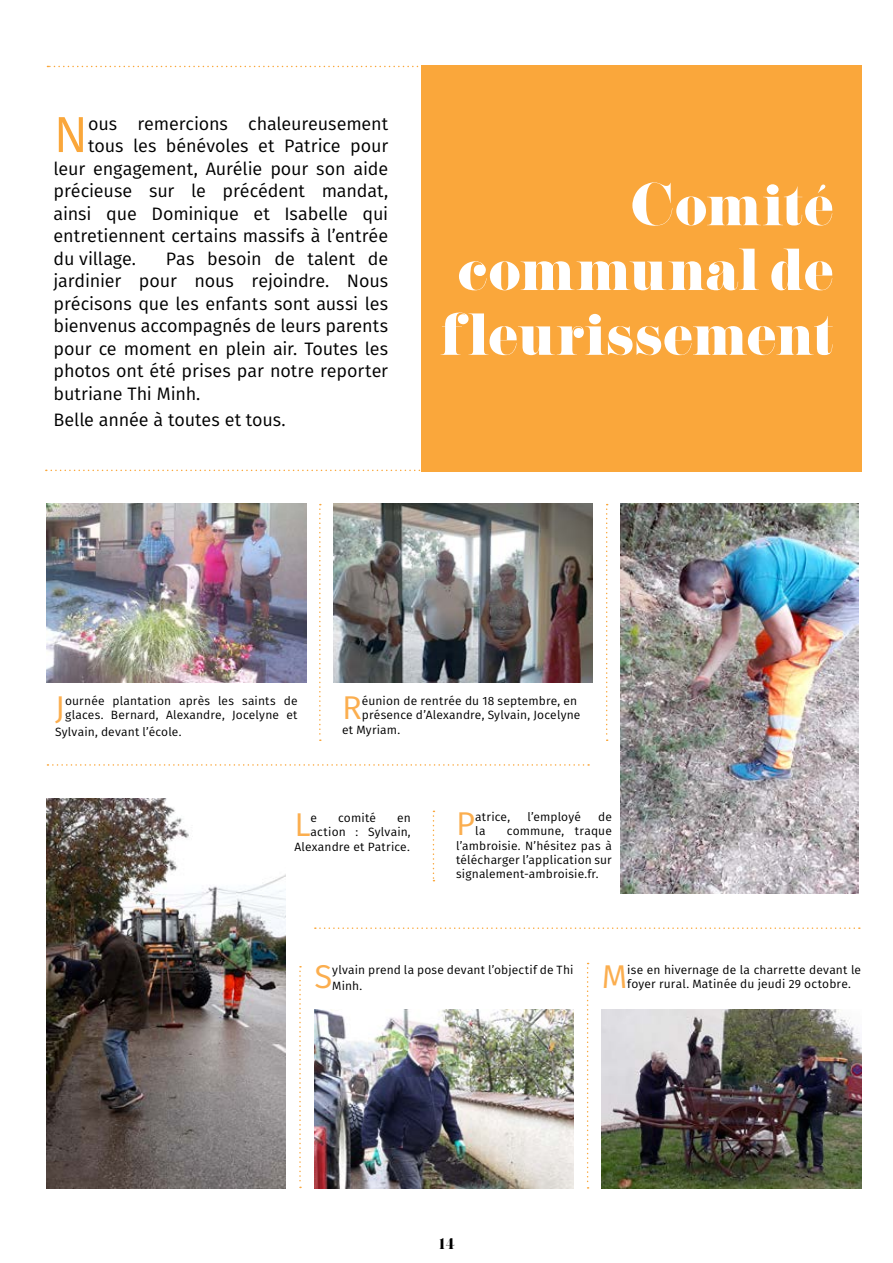
<style>
.page{position:relative;width:893px;height:1263px;background:#fff}
.page>*{position:absolute;margin:0;border:0;box-sizing:border-box;transform-origin:0 0}
.t1{font:54px/64.8px "Pistilli";letter-spacing:-.015em;color:#fff;text-align:right}
.t2{font:50.7px "Fira Sans";color:#faa73b}
.t3{font:33px "Fira Sans";color:#fbae4f}
.t4{font:18px/22.5px "Fira Sans";letter-spacing:-.005em;color:#000;text-align:justify}
.t5{font:15px "Pistilli";color:#000}
.t6{font:12px/14.4px "Fira Sans";letter-spacing:.015em;color:#000}
</style>
<div class="page">
<img style="left:47px;top:504px;width:259px;height:178px">
<svg style="left:319px;top:504px;width:2px;height:237px"></svg>
<svg style="left:315px;top:927px;width:545px;height:2px"></svg>
<img style="left:620px;top:504px;width:239px;height:390px">
<img style="left:602px;top:1009px;width:259px;height:179px">
<img style="left:314px;top:1009px;width:259px;height:179px">
<svg style="left:587px;top:963px;width:2px;height:225px"></svg>
<img style="left:334px;top:504px;width:259px;height:178px">
<img style="left:47px;top:798px;width:239px;height:390px">
<div style="left:421px;top:66px;width:440px;height:406px;background:#faa73b"></div>
<svg style="left:47px;top:764px;width:542px;height:2px"></svg>
<svg style="left:47px;top:66px;width:372px;height:1px"></svg>
<svg style="left:606px;top:504px;width:2px;height:237px"></svg>
<svg style="left:299px;top:966px;width:2px;height:222px"></svg>
<svg style="left:433px;top:811px;width:1px;height:70px"></svg>
<svg style="left:46px;top:470px;width:375px;height:1px"></svg>
<h2 class="t2" style="left:54px;top:97px;width:36px">N</h2>
<h3 class="t4" style="left:88px;top:112px;width:302px">ous remercions chaleureusement</h3>
<h3 class="t4" style="left:88px;top:134px;width:302px">tous les bénévoles et Patrice pour</h3>
<h3 class="t4" style="left:54px;top:157px;width:336px">leur engagement, Aurélie pour son aide</h3>
<h3 class="t4" style="left:54px;top:179px;width:336px">précieuse sur le précédent mandat,</h3>
<h3 class="t4" style="left:54px;top:202px;width:336px">ainsi que Dominique et Isabelle qui</h3>
<h3 class="t4" style="left:54px;top:224px;width:336px">entretiennent certains massifs à l’entrée</h3>
<h3 class="t4" style="left:54px;top:247px;width:84px">du village.</h3>
<p class="t4" style="left:54px;top:247px;width:336px;text-indent:112px">Pas besoin de talent de jardinier pour nous rejoindre. Nous précisons que les enfants sont aussi les bienvenus accompagnés de leurs parents pour ce moment en plein air. Toutes les photos ont été prises par notre reporter butriane Thi Minh.</p>
<h3 class="t4" style="left:54px;top:408px;width:234px">Belle année à toutes et tous.</h3>
<h1 class="t1" style="left:440px;top:172px;width:396px">Comité communal de fleurissement</h1>
<h3 class="t3" style="left:55px;top:683px;width:11px">J</h3>
<p class="t6" style="left:65px;top:693px;width:234px">ournée plantation après les saints de glaces. Bernard, Alexandre, Jocelyne et</p>
<p class="t6" style="left:55px;top:724px;width:128px">Sylvain, devant l’école.</p>
<h3 class="t3" style="left:342px;top:683px;width:21px">R</h3>
<p class="t6" style="left:362px;top:693px;width:217px">éunion de rentrée du 18 septembre, en</p>
<p class="t6" style="left:362px;top:708px;width:220px">présence d’Alexandre, Sylvain, Jocelyne</p>
<p class="t6" style="left:342px;top:722px;width:60px">et Myriam.</p>
<h3 class="t3" style="left:294px;top:800px;width:18px">L</h3>
<p class="t6" style="left:311px;top:810px;width:8px">e</p>
<p class="t6" style="left:338px;top:810px;width:39px">comité</p>
<p class="t6" style="left:294px;top:810px;width:118px;text-align:right">en<br>action : Sylvain,<br>Alexandre et Patrice.</p>
<h3 class="t3" style="left:456px;top:799px;width:21px">P</h3>
<p class="t6" style="left:475px;top:809px;width:36px">atrice,</p>
<p class="t6" style="left:527px;top:809px;width:55px">l’employé</p>
<p class="t6" style="left:598px;top:809px;width:15px">de</p>
<p class="t6" style="left:475px;top:824px;width:12px">la</p>
<p class="t6" style="left:456px;top:824px;width:157px;text-align:justify;text-indent:51px">commune, traque l’ambroisie. N’hésitez pas à télécharger l’application sur signalement-ambroisie.fr.</p>
<p class="t6" style="left:332px;top:961px;width:243px;line-height:16.2px">ylvain prend la pose devant l’objectif de Thi<br>Minh.</p>
<h3 class="t3" style="left:314px;top:952px;width:19px">S</h3>
<h3 class="t3" style="left:602px;top:952px;width:27px">M</h3>
<p class="t6" style="left:627px;top:962px;width:235px">ise en hivernage de la charrette devant le</p>
<p class="t6" style="left:627px;top:977px;width:225px">foyer rural. Matinée du jeudi 29 octobre.</p>
<p class="t5" style="left:438px;top:1234px;width:19px">14</p>
</div>
